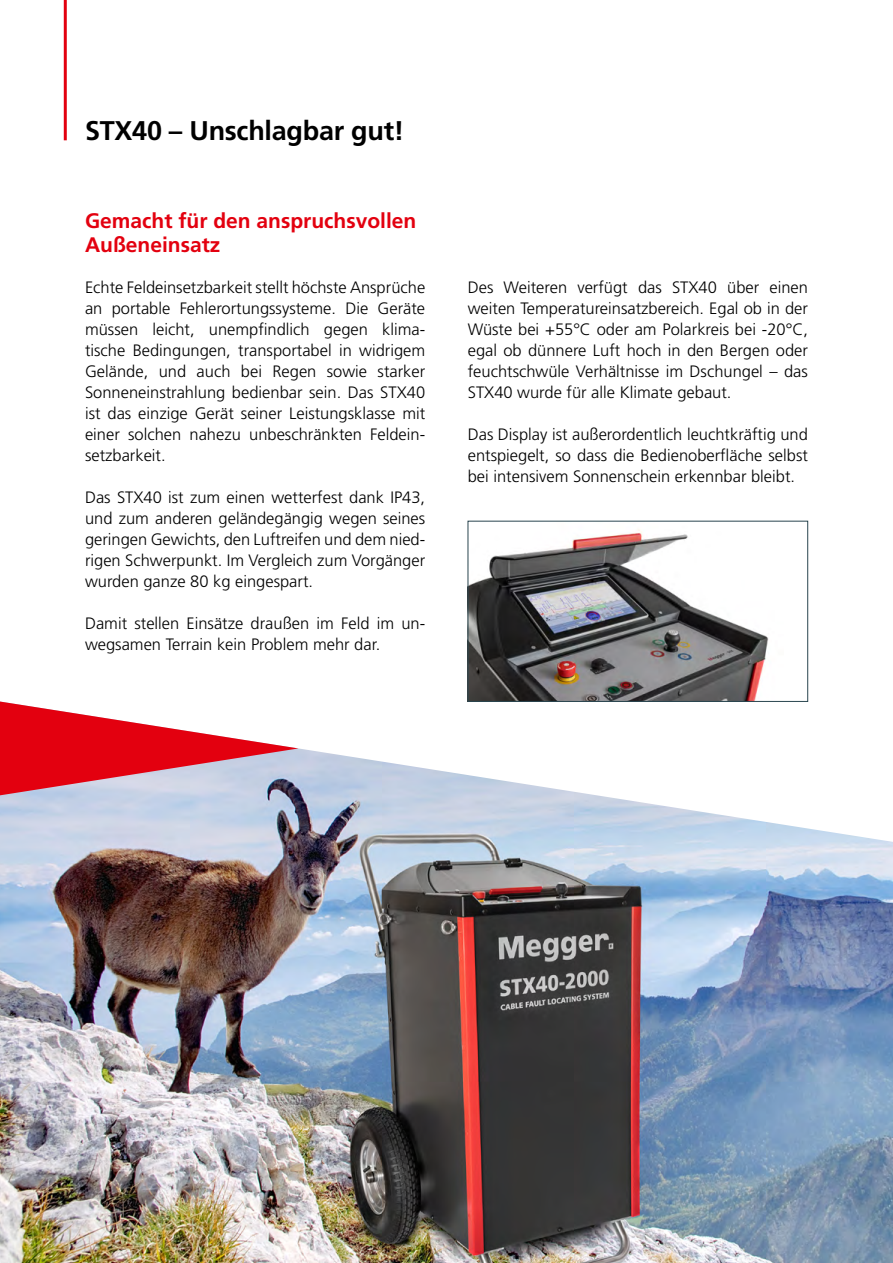
<style>
.page{position:relative;width:893px;height:1263px;background:#fff}
.page>*{position:absolute;margin:0;border:0;box-sizing:border-box;transform-origin:0 0}
.t1{font:700 27px "Frutiger LT Pro";letter-spacing:-.01em;color:#000}
.t2{font:700 21px/24px "Frutiger LT Pro";color:#e3000f}
.t3{font:300 16.5px/21px "Frutiger LT Pro";color:#000;text-align:justify}
</style>
<div class="page">
<img style="left:0;top:701px;width:893px;height:562px">
<hr style="left:64px;top:0;width:3px;height:140px;background:#e3000f">
<img style="left:470px;top:529px;width:299px;height:171px">
<div style="left:468px;top:521px;width:340px;height:181px;border:1px solid #29454f"></div>
<svg style="left:0;top:701px;width:298px;height:94px"></svg>
<h1 class="t1" style="left:85px;top:115px;width:321px">STX40 – Unschlagbar gut!</h1>
<p class="t2" style="left:85px;top:209px;width:333px">Gemacht für den anspruchsvollen<br>Außeneinsatz</p>
<p class="t3" style="left:85px;top:277px;width:342px">Echte Feldeinsetzbarkeit stellt höchste Ansprüche an portable Fehlerortungssysteme. Die Geräte müssen leicht, unempfindlich gegen klima&shy;tische Bedingungen, transportabel in widrigem Gelände, und auch bei Regen sowie starker Sonneneinstrahlung bedienbar sein. Das STX40 ist das einzige Gerät seiner Leistungsklasse mit einer solchen nahezu unbeschränkten Feldein&shy;setzbarkeit.</p>
<p class="t3" style="left:85px;top:487px;width:342px">Das STX40 ist zum einen wetterfest dank IP43, und zum anderen geländegängig wegen seines geringen Gewichts, den Luftreifen und dem nied&shy;rigen Schwerpunkt. Im Vergleich zum Vorgänger wurden ganze 80 kg eingespart.</p>
<p class="t3" style="left:85px;top:613px;width:342px">Damit stellen Einsätze draußen im Feld im un&shy;wegsamen Terrain kein Problem mehr dar.</p>
<p class="t3" style="left:468px;top:277px;width:342px">Des Weiteren verfügt das STX40 über einen weiten Temperatureinsatzbereich. Egal ob in der Wüste bei +55°C oder am Polarkreis bei -20°C, egal ob dünnere Luft hoch in den Bergen oder feuchtschwüle Verhältnisse im Dschungel – das STX40 wurde für alle Klimate gebaut.</p>
<p class="t3" style="left:468px;top:424px;width:342px">Das Display ist außerordentlich leuchtkräftig und entspiegelt, so dass die Bedienoberfläche selbst bei intensivem Sonnenschein erkennbar bleibt.</p>
</div>
